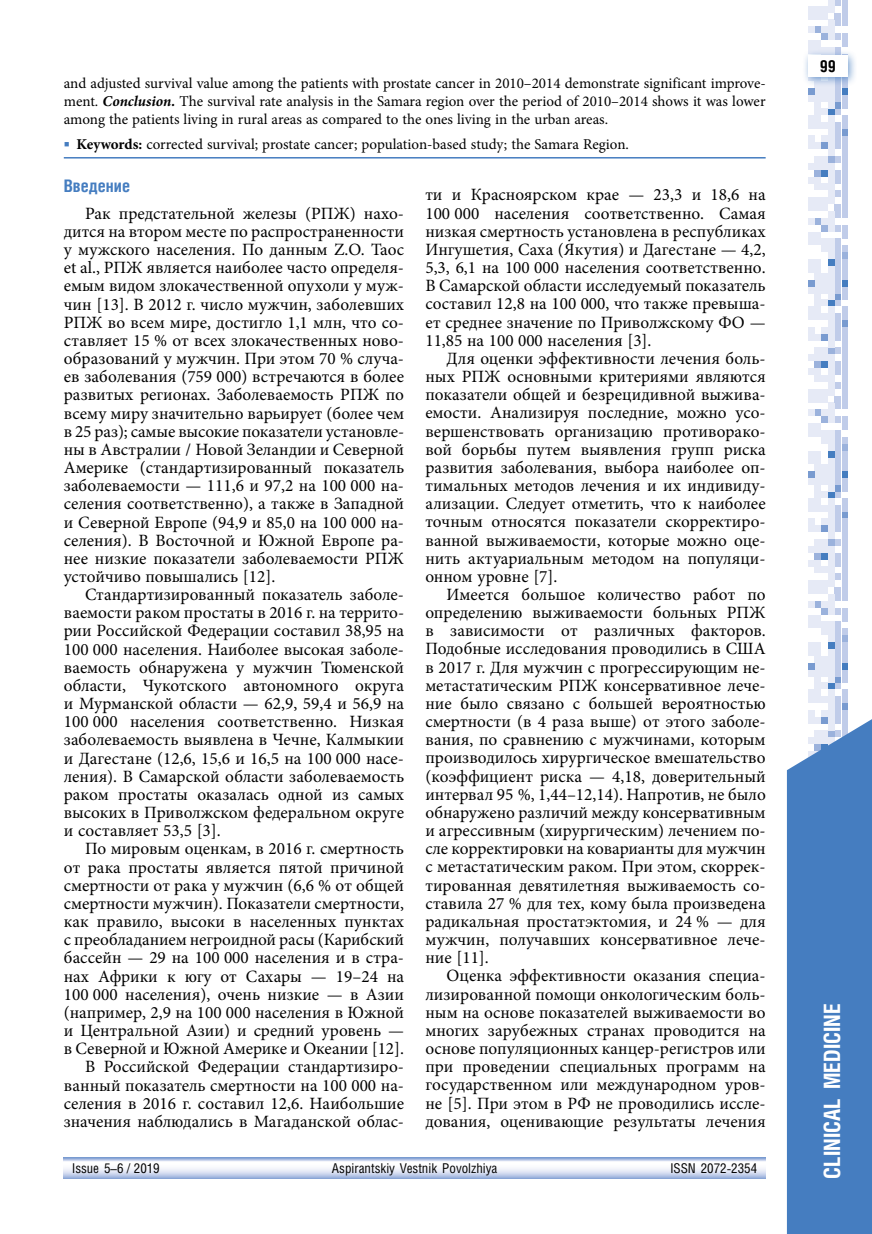
<style>
.page{position:relative;width:872px;height:1234px;background:#fff}
.page>*{position:absolute;margin:0;border:0;box-sizing:border-box;transform-origin:0 0}
.t1{font:700 22.5px "Helios Cond C";color:#fff}
.t2{font:17.25px/18.1px "Minion Pro";color:#000;text-align:justify}
.t3{font:700 17.25px "Helios Cond C";color:#457dc0}
.t4{font:700 16.5px "Helios Cond C";color:#000}
.t5{font:15px/18.3px "Minion Pro";color:#000;text-align:justify}
.t6{font:13.5px "Helios Cond C";color:#000}
.s1{font-weight:700;font-style:italic}
.s2{color:#457dc0}
.s3{font-weight:700}
</style>
<div class="page">
<svg style="left:808px;top:676px;width:39px;height:30px"></svg>
<div style="left:841px;top:669px;width:6px;height:7px;background:#c0cce9"></div>
<div style="left:835px;top:669px;width:6px;height:7px;background:#c0cce9"></div>
<div style="left:828px;top:669px;width:6px;height:7px;background:#e6eaf6"></div>
<div style="left:821px;top:669px;width:6px;height:7px;background:#e6eaf6"></div>
<div style="left:815px;top:669px;width:6px;height:7px;background:#e6eaf6"></div>
<div style="left:808px;top:669px;width:6px;height:7px;background:#e6eaf6"></div>
<svg style="left:808px;top:573px;width:39px;height:96px"></svg>
<div style="left:841px;top:566px;width:6px;height:7px;background:#c0cce9"></div>
<div style="left:828px;top:566px;width:6px;height:7px;background:#e6eaf6"></div>
<div style="left:821px;top:566px;width:6px;height:7px;background:#e6eaf6"></div>
<div style="left:815px;top:566px;width:6px;height:7px;background:#e6eaf6"></div>
<svg style="left:808px;top:525px;width:39px;height:41px"></svg>
<div style="left:841px;top:518px;width:6px;height:7px;background:#c0cce9"></div>
<div style="left:835px;top:518px;width:6px;height:7px;background:#c0cce9"></div>
<div style="left:828px;top:518px;width:6px;height:7px;background:#e6eaf6"></div>
<div style="left:821px;top:518px;width:6px;height:7px;background:#e6eaf6"></div>
<div style="left:808px;top:518px;width:6px;height:7px;background:#e6eaf6"></div>
<svg style="left:808px;top:313px;width:39px;height:205px"></svg>
<div style="left:841px;top:306px;width:6px;height:7px;background:#c0cce9"></div>
<div style="left:828px;top:306px;width:6px;height:7px;background:#e6eaf6"></div>
<div style="left:815px;top:306px;width:6px;height:7px;background:#e6eaf6"></div>
<div style="left:808px;top:306px;width:6px;height:7px;background:#e6eaf6"></div>
<svg style="left:808px;top:259px;width:39px;height:47px"></svg>
<div style="left:841px;top:252px;width:6px;height:7px;background:#9bb2dc"></div>
<div style="left:835px;top:252px;width:6px;height:7px;background:#c0cce9"></div>
<div style="left:828px;top:252px;width:6px;height:7px;background:#e6eaf6"></div>
<svg style="left:808px;top:102px;width:39px;height:150px"></svg>
<div style="left:841px;top:95px;width:6px;height:7px;background:#c0cce9"></div>
<div style="left:835px;top:95px;width:6px;height:7px;background:#c0cce9"></div>
<div style="left:828px;top:95px;width:6px;height:7px;background:#e6eaf6"></div>
<div style="left:821px;top:95px;width:6px;height:7px;background:#e6eaf6"></div>
<div style="left:815px;top:95px;width:6px;height:7px;background:#e6eaf6"></div>
<div style="left:808px;top:95px;width:6px;height:7px;background:#e6eaf6"></div>
<svg style="left:808px;top:0;width:39px;height:95px"></svg>
<div style="left:802px;top:49px;width:56px;height:38px;background:#457dc0;opacity:.75"></div>
<div style="left:808px;top:55px;width:39px;height:22px;background:#fff"></div>
<svg style="left:787px;top:706px;width:85px;height:527px;background:#5185c4"></svg>
<svg style="left:64px;top:1157px;width:701px;height:21px"></svg>
<hr style="left:64px;top:157px;width:701px;height:1px;background:#457dc0">
<p class="t5" style="left:64px;top:74px;width:703px">and adjusted survival value among the patients with prostate cancer in 2010–2014 demonstrate significant improve&shy;ment. <span class="s1">Conclusion.</span> The survival rate analysis in the Samara region over the period of 2010–2014 shows it was lower among the patients living in rural areas as compared to the ones living in the urban areas.</p>
<p class="t5" style="left:64px;top:135px;width:566px"><span class="s2">■</span> <span class="s3">Keywords:</span> corrected survival; prostate cancer; population-based study; the Samara Region.</p>
<p class="t3" style="left:64px;top:175px;width:68px">Введение</p>
<p class="t2" style="left:64px;top:204px;width:342px;text-indent:21px">Рак предстательной железы (РПЖ) нахо&shy;дится на втором месте по распространенности у мужского населения. По данным Z.O. Таос et al., РПЖ является наиболее часто определя&shy;емым видом злокачественной опухоли у муж&shy;чин [13]. В 2012 г. число мужчин, заболевших РПЖ во всем мире, достигло 1,1 млн, что со&shy;ставляет 15 % от всех злокачественных ново&shy;образований у мужчин. При этом 70 % случа&shy;ев заболевания (759 000) встречаются в более развитых регионах. Заболеваемость РПЖ по всему миру значительно варьирует (более чем в 25 раз); самые высокие показатели установле&shy;ны в Австралии / Новой Зеландии и Северной Америке (стандартизированный показатель заболеваемости — 111,6 и 97,2 на 100 000 на&shy;селения соответственно), а также в Западной и Северной Европе (94,9 и 85,0 на 100 000 на&shy;селения). В Восточной и Южной Европе ра&shy;нее низкие показатели заболеваемости РПЖ устойчиво повышались [12].</p>
<p class="t2" style="left:64px;top:585px;width:342px;text-indent:21px">Стандартизированный показатель заболе&shy;ваемости раком простаты в 2016 г. на террито&shy;рии Российской Федерации составил 38,95 на 100 000 населения. Наиболее высокая заболе&shy;ваемость обнаружена у мужчин Тюменской области, Чукотского автономного округа и Мурманской области — 62,9, 59,4 и 56,9 на 100 000 населения соответственно. Низкая заболеваемость выявлена в Чечне, Калмыкии и Дагестане (12,6, 15,6 и 16,5 на 100 000 насе&shy;ления). В Самарской области заболеваемость раком простаты оказалась одной из самых высоких в Приволжском федеральном округе и составляет 53,5 [3].</p>
<p class="t2" style="left:64px;top:839px;width:342px;text-align:right">По мировым оценкам, в 2016 г. смертность<br>от рака простаты является пятой причиной смертности от рака у мужчин (6,6 % от общей смертности мужчин). Показатели смертности, как правило, высоки в населенных пунктах с преобладанием негроидной расы (Карибский бассейн — 29 на 100 000 населения и в стра&shy;нах Африки к югу от Сахары — 19–24 на 100 000 населения), очень низкие — в Азии (например, 2,9 на 100 000 населения в Южной и Центральной Азии) и средний уровень — в Северной и Южной Америке и Океании [12].<br>В Российской Федерации стандартизиро&shy;ванный показатель смертности на 100 000 на&shy;селения в 2016 г. составил 12,6. Наибольшие значения наблюдались в Магаданской облас-</p>
<p class="t2" style="left:425px;top:186px;width:342px">ти и Красноярском крае — 23,3 и 18,6 на 100 000 населения соответственно. Самая низкая смертность установлена в республиках Ингушетия, Саха (Якутия) и Дагестане — 4,2, 5,3, 6,1 на 100 000 населения соответственно.<br>В Самарской области исследуемый показатель составил 12,8 на 100 000, что также превыша&shy;ет среднее значение по Приволжскому ФО — 11,85 на 100 000 населения [3].</p>
<p class="t2" style="left:425px;top:349px;width:342px;text-indent:21px">Для оценки эффективности лечения боль&shy;ных РПЖ основными критериями являются показатели общей и безрецидивной выжива&shy;емости. Анализируя последние, можно усо&shy;вершенствовать организацию противорако&shy;вой борьбы путем выявления групп риска развития заболевания, выбора наиболее оп&shy;тимальных методов лечения и их индивиду&shy;ализации. Следует отметить, что к наиболее точным относятся показатели скорректиро&shy;ванной выживаемости, которые можно оце&shy;нить актуариальным методом на популяци&shy;онном уровне [7].</p>
<p class="t2" style="left:425px;top:585px;width:342px;text-indent:21px">Имеется большое количество работ по определению выживаемости больных РПЖ в зависимости от различных факторов.<br>Подобные исследования проводились в США в 2017 г. Для мужчин с прогрессирующим не&shy;метастатическим РПЖ консервативное лече&shy;ние было связано с большей вероятностью смертности (в 4 раза выше) от этого заболе&shy;вания, по сравнению с мужчинами, которым производилось хирургическое вмешательство (коэффициент риска — 4,18, доверительный интервал 95 %, 1,44–12,14). Напротив, не было обнаружено различий между консервативным и агрессивным (хирургическим) лечением по&shy;сле корректировки на коварианты для мужчин с метастатическим раком. При этом, скоррек&shy;тированная девятилетняя выживаемость со&shy;ставила 27 % для тех, кому была произведена радикальная простатэктомия, и 24 % — для мужчин, получавших консервативное лече&shy;ние [11].</p>
<p class="t2" style="left:425px;top:966px;width:342px;text-indent:21px">Оценка эффективности оказания специа&shy;лизированной помощи онкологическим боль&shy;ным на основе показателей выживаемости во многих зарубежных странах проводится на основе популяционных канцер-регистров или при проведении специальных программ на государственном или международном уров&shy;не [5]. При этом в РФ не проводились иссле&shy;дования, оценивающие результаты лечения</p>
<p class="t6" style="left:72px;top:1159px;width:89px">Issue 5–6 / 2019</p>
<p class="t6" style="left:332px;top:1159px;width:167px">Aspirantskiy Vestnik Povolzhiya</p>
<p class="t6" style="left:670px;top:1159px;width:88px">ISSN 2072-2354</p>
<p class="t4" style="left:819px;top:56px;width:18px">99</p>
<h1 class="t1" style="left:818px;top:1178px;width:176px;rotate:-90deg">CLINICAL MEDICINE</h1>
</div>
